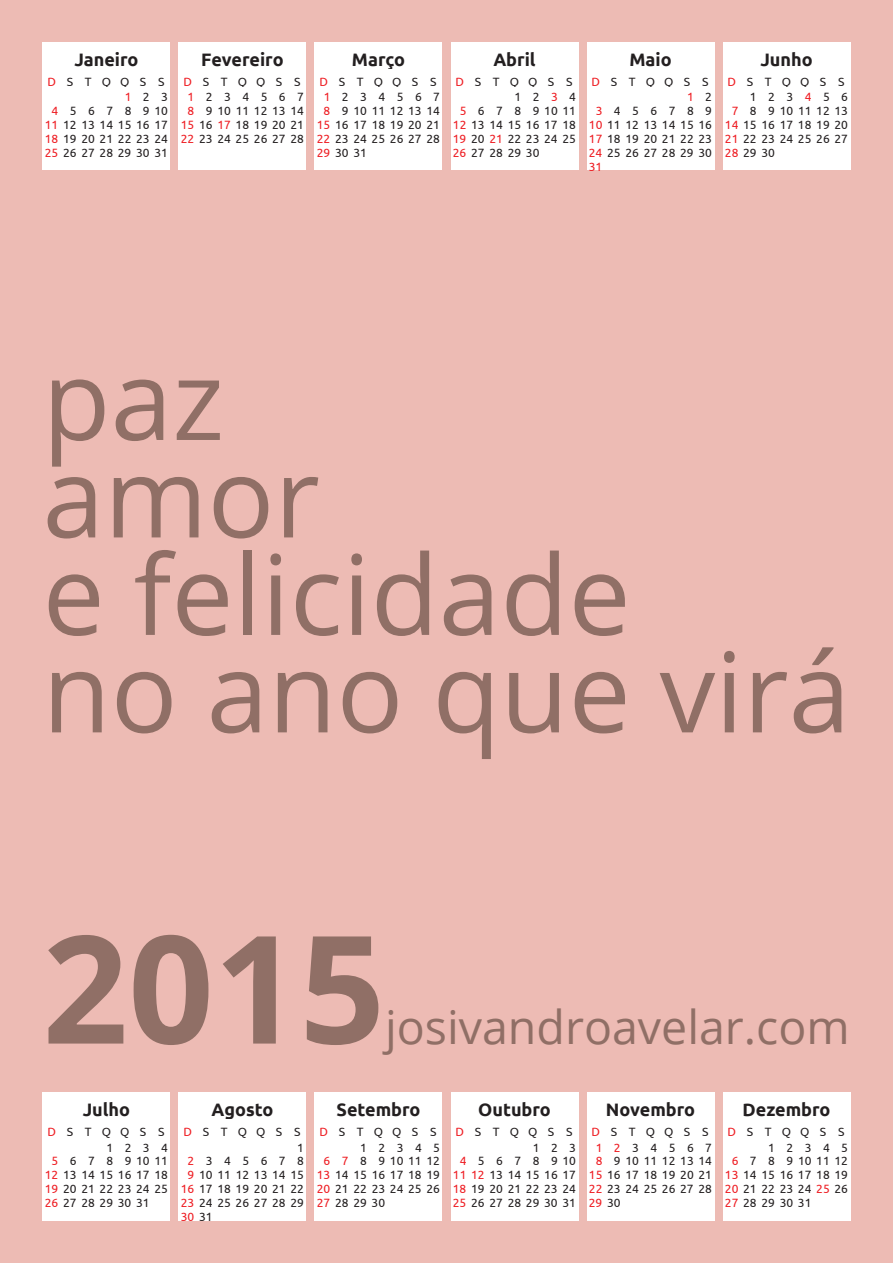
<style>
.page{position:relative;width:893px;height:1263px;background:#edbbb4}
.page>*{position:absolute;margin:0;border:0;box-sizing:border-box;transform-origin:0 0}
.t1{font:700 150px "Open Sans";color:#906f66}
.t2{font:111px/97.5px "Open Sans";color:#906f66}
.t3{font:46.5px "Open Sans";color:#906f66}
.t4{font:700 18px "Ubuntu";color:#231f20}
.t5{font:12px/13.8px "Ubuntu";color:#231f20;text-align:justify}
.t6{font:12px/15.9px "Ubuntu";letter-spacing:.96em;color:#231f20;text-align:right}
.t7{font:12px/15.9px "Ubuntu";letter-spacing:.93em;color:#231f20;text-align:right}
.t8{font:12px/15.9px "Ubuntu";letter-spacing:.885em;color:#231f20;text-align:right}
.t9{font:12px "Ubuntu";color:#ee1d23}
.s1{color:#ee1d23}
.s2{color:#231f20}
</style>
<div class="page">
<div style="left:43px;top:43px;width:127px;height:27px;background:#fff"></div>
<div style="left:43px;top:70px;width:127px;height:18px;background:#fff"></div>
<div style="left:43px;top:88px;width:127px;height:82px;background:#fff"></div>
<div style="left:43px;top:1092px;width:127px;height:27px;background:#fff"></div>
<div style="left:43px;top:1119px;width:127px;height:18px;background:#fff"></div>
<div style="left:43px;top:1137px;width:127px;height:83px;background:#fff"></div>
<div style="left:179px;top:43px;width:127px;height:27px;background:#fff"></div>
<div style="left:179px;top:70px;width:127px;height:18px;background:#fff"></div>
<div style="left:179px;top:88px;width:127px;height:82px;background:#fff"></div>
<div style="left:179px;top:1092px;width:127px;height:27px;background:#fff"></div>
<div style="left:179px;top:1119px;width:127px;height:18px;background:#fff"></div>
<div style="left:179px;top:1137px;width:127px;height:83px;background:#fff"></div>
<div style="left:315px;top:43px;width:127px;height:27px;background:#fff"></div>
<div style="left:315px;top:70px;width:127px;height:18px;background:#fff"></div>
<div style="left:315px;top:88px;width:127px;height:82px;background:#fff"></div>
<div style="left:315px;top:1092px;width:127px;height:27px;background:#fff"></div>
<div style="left:315px;top:1119px;width:127px;height:18px;background:#fff"></div>
<div style="left:315px;top:1137px;width:127px;height:83px;background:#fff"></div>
<div style="left:451px;top:43px;width:127px;height:27px;background:#fff"></div>
<div style="left:451px;top:70px;width:127px;height:18px;background:#fff"></div>
<div style="left:451px;top:88px;width:127px;height:82px;background:#fff"></div>
<div style="left:451px;top:1092px;width:127px;height:27px;background:#fff"></div>
<div style="left:451px;top:1119px;width:127px;height:18px;background:#fff"></div>
<div style="left:451px;top:1137px;width:127px;height:83px;background:#fff"></div>
<div style="left:587px;top:43px;width:127px;height:27px;background:#fff"></div>
<div style="left:587px;top:70px;width:127px;height:18px;background:#fff"></div>
<div style="left:587px;top:88px;width:127px;height:82px;background:#fff"></div>
<div style="left:587px;top:1092px;width:127px;height:27px;background:#fff"></div>
<div style="left:587px;top:1119px;width:127px;height:18px;background:#fff"></div>
<div style="left:587px;top:1137px;width:127px;height:83px;background:#fff"></div>
<div style="left:723px;top:43px;width:127px;height:27px;background:#fff"></div>
<div style="left:723px;top:70px;width:127px;height:18px;background:#fff"></div>
<div style="left:723px;top:88px;width:127px;height:82px;background:#fff"></div>
<div style="left:723px;top:1092px;width:127px;height:27px;background:#fff"></div>
<div style="left:723px;top:1119px;width:127px;height:18px;background:#fff"></div>
<div style="left:723px;top:1137px;width:127px;height:83px;background:#fff"></div>
<h3 class="t4" style="left:74px;top:48px;width:66px">Janeiro</h3>
<p class="t7" style="left:47px;top:73px;width:122px"><span class="s1">D</span>STQQSS<br><span class="s1">1</span>23</p>
<p class="t5" style="left:45px;top:104px;width:125px;text-align:center"><span class="s1">4</span>5678910<br><span class="s1">11</span> 12 13 14 15 16 17<br><span class="s1">18</span> 19 20 21 22 23 24<br><span class="s1">25</span> 26 27 28 29 30 31</p>
<h3 class="t4" style="left:201px;top:48px;width:84px">Fevereiro</h3>
<p class="t6" style="left:183px;top:73px;width:122px;text-align:center"><span class="s1">D</span>STQQSS<br><span class="s1">1</span>234567</p>
<p class="t5" style="left:181px;top:104px;width:125px;text-align:center"><span class="s1">8</span> 91011121314<br><span class="s1">15</span> 16 <span class="s1">17</span> 18 19 20 21<br><span class="s1">22</span> 23 24 25 26 27 28</p>
<h3 class="t4" style="left:352px;top:48px;width:54px">Março</h3>
<p class="t6" style="left:319px;top:73px;width:122px;text-align:center"><span class="s1">D</span>STQQSS<br><span class="s1">1</span>234567</p>
<p class="t5" style="left:317px;top:104px;width:125px;text-indent:7px"><span class="s1">8</span> 91011121314<br><span class="s1">15</span> 16 17 18 19 20 21<br><span class="s1">22</span> 23 24 25 26 27 28<br><span class="s1">29</span> 30 31</p>
<h3 class="t4" style="left:493px;top:48px;width:44px">Abril</h3>
<p class="t6" style="left:455px;top:73px;width:122px"><span class="s1">D</span>STQQSS<br>12<span class="s1">3</span>4</p>
<p class="t5" style="left:453px;top:104px;width:125px;text-indent:7px"><span class="s1">5</span> 6 7 8 91011<br><span class="s1">12</span> 13 14 15 16 17 18<br><span class="s1">19</span> 20 <span class="s1">21</span> 22 23 24 25<br><span class="s1">26</span> 27 28 29 30</p>
<h3 class="t4" style="left:629px;top:48px;width:44px">Maio</h3>
<p class="t8" style="left:591px;top:73px;width:122px"><span class="s1">D</span>STQQSS<br><span class="s1">1</span> 2</p>
<p class="t5" style="left:589px;top:104px;width:125px;text-indent:7px"><span class="s1">3</span>456789<br><span class="s1">10</span> 11 12 13 14 15 16<br><span class="s1">17</span> 18 19 20 21 22 23<br><span class="s1">24</span> 25 26 27 28 29 30<br><span class="s1">31</span></p>
<h3 class="t4" style="left:760px;top:48px;width:54px">Junho</h3>
<p class="t6" style="left:727px;top:73px;width:122px"><span class="s1">D</span>STQQSS<br>123<span class="s1">4</span>56</p>
<p class="t5" style="left:725px;top:104px;width:125px;text-indent:7px"><span class="s1">7</span> 8 910111213<br><span class="s1">14</span> 15 16 17 18 19 20<br><span class="s1">21</span> 22 23 24 25 26 27<br><span class="s1">28</span> 29 30</p>
<h2 class="t2" style="left:43px;top:348px;width:809px">paz<br>amor<br>e felicidade<br>no ano que virá</h2>
<h1 class="t1" style="left:43px;top:883px;width:344px">2015</h1>
<h3 class="t3" style="left:385px;top:995px;width:466px">josivandroavelar.com</h3>
<h3 class="t4" style="left:83px;top:1098px;width:49px">Julho</h3>
<p class="t6" style="left:47px;top:1123px;width:122px"><span class="s1">D</span>STQQSS<br>1234</p>
<p class="t5" style="left:45px;top:1154px;width:125px;text-indent:7px"><span class="s1">5</span> 6 7 8 91011<br><span class="s1">12</span> 13 14 15 16 17 18<br><span class="s1">19</span> 20 21 22 23 24 25<br><span class="s1">26</span> 27 28 29 30 31</p>
<h3 class="t4" style="left:212px;top:1098px;width:63px">Agosto</h3>
<p class="t8" style="left:183px;top:1123px;width:122px"><span class="s1">D</span>STQQSS<br>1</p>
<p class="t6" style="left:188px;top:1153px;width:118px"><span class="s1">2</span>345678</p>
<p class="t5" style="left:188px;top:1167px;width:118px"><span class="s1">9</span> 10 11 12 13 14 15</p>
<p class="t5" style="left:181px;top:1181px;width:125px"><span class="s1">16</span> 17 18 19 20 21 22</p>
<p class="t5" style="left:181px;top:1195px;width:125px"><span class="s1">23</span> 24 25 26 27 28 29</p>
<p class="t9" style="left:181px;top:1209px;width:33px">30 <span class="s2">31</span></p>
<h3 class="t4" style="left:337px;top:1098px;width:85px">Setembro</h3>
<p class="t6" style="left:319px;top:1123px;width:122px"><span class="s1">D</span>STQQSS<br>12345</p>
<p class="t5" style="left:317px;top:1154px;width:125px;text-indent:7px"><span class="s1">6 7</span> 8 9101112<br><span class="s1">13</span> 14 15 16 17 18 19<br><span class="s1">20</span> 21 22 23 24 25 26<br><span class="s1">27</span> 28 29 30</p>
<h3 class="t4" style="left:478px;top:1098px;width:74px">Outubro</h3>
<p class="t7" style="left:455px;top:1123px;width:122px"><span class="s1">D</span>STQQSS<br>123</p>
<p class="t5" style="left:453px;top:1154px;width:125px;text-align:center"><span class="s1">4</span>5678910<br><span class="s1">11 12</span> 13 14 15 16 17<br><span class="s1">18</span> 19 20 21 22 23 24<br><span class="s1">25</span> 26 27 28 29 30 31</p>
<h3 class="t4" style="left:606px;top:1098px;width:91px">Novembro</h3>
<p class="t6" style="left:591px;top:1123px;width:122px;text-align:center"><span class="s1">D</span>STQQSS<br><span class="s1">12</span>34567</p>
<p class="t5" style="left:589px;top:1154px;width:125px;text-indent:7px"><span class="s1">8</span> 91011121314<br><span class="s1">15</span> 16 17 18 19 20 21<br><span class="s1">22</span> 23 24 25 26 27 28<br><span class="s1">29</span> 30</p>
<h3 class="t4" style="left:743px;top:1098px;width:89px">Dezembro</h3>
<p class="t6" style="left:727px;top:1123px;width:122px"><span class="s1">D</span>STQQSS<br>12345</p>
<p class="t5" style="left:725px;top:1154px;width:125px;text-indent:7px"><span class="s1">6</span> 7 8 9101112<br><span class="s1">13</span> 14 15 16 17 18 19<br><span class="s1">20</span> 21 22 23 24 <span class="s1">25</span> 26<br><span class="s1">27</span> 28 29 30 31</p>
</div>
